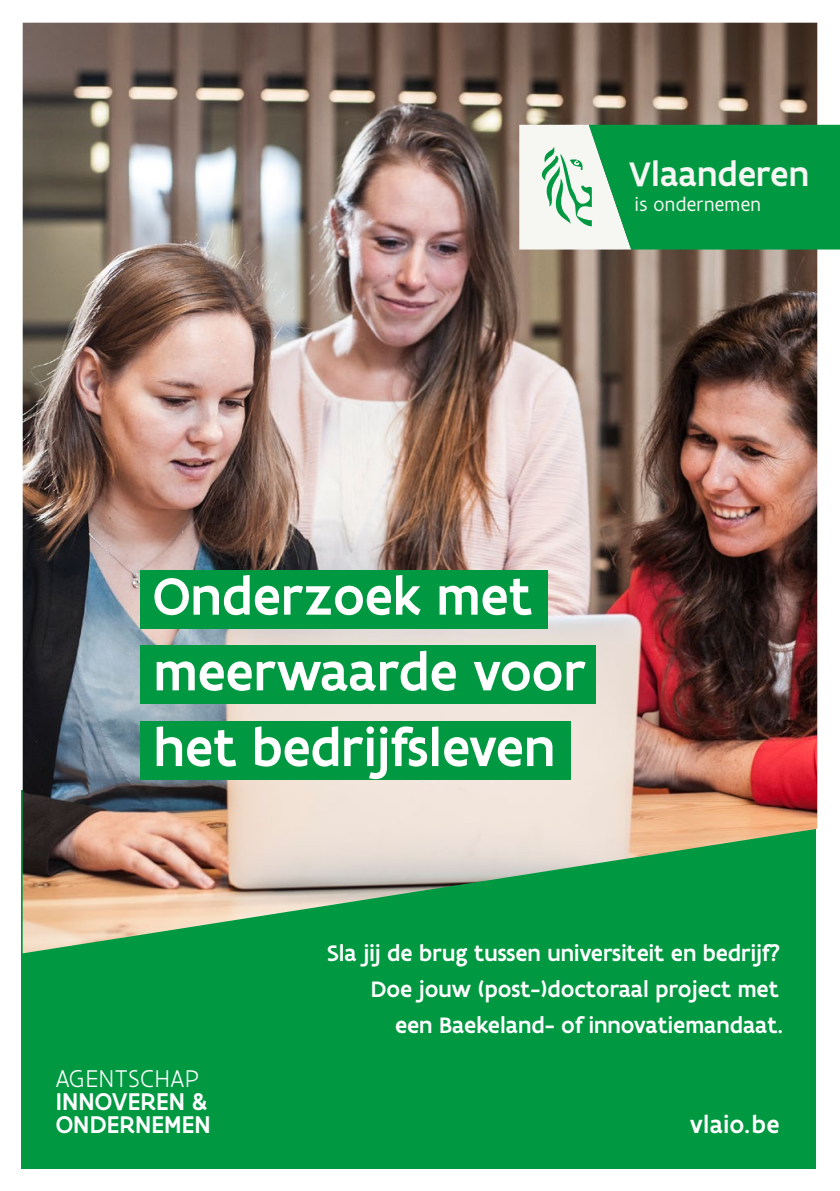
<style>
.page{position:relative;width:840px;height:1191px;background:#fff}
.page>*{position:absolute;margin:0;border:0;box-sizing:border-box;transform-origin:0 0}
.Hoofdtitel{font:500 56px "Flanders Art Sans";color:#fff}
.t1{font:500 36.6px "Flanders Art Sans";color:#f6f6f3}
.t2{font:500 26px "Flanders Art Sans";letter-spacing:.005em;color:#fff}
.t3{font:300 26px "Flanders Art Sans";letter-spacing:.005em;color:#fff}
.Subtitel{font:500 24px/36px "Flanders Art Sans";color:#fff;text-align:right}
.t4{font:20.4px "Flanders Art Sans";color:#f6f6f3}
</style>
<div class="page">
<div style="left:22px;top:789px;width:793px;height:379px;background:#009941"></div>
<img style="left:23px;top:23px;width:793px;height:930px">
<div style="left:141px;top:570px;width:406px;height:58px;background:#009941"></div>
<div style="left:141px;top:645px;width:454px;height:59px;background:#009941"></div>
<div style="left:141px;top:721px;width:429px;height:59px;background:#009941"></div>
<svg style="left:519px;top:125px;width:320px;height:124px"></svg>
<p class="t1" style="left:628px;top:151px;width:182px">Vlaanderen</p>
<p class="t4" style="left:633px;top:191px;width:128px">is ondernemen</p>
<p class="Hoofdtitel" style="left:153px;top:561px;width:381px">Onderzoek met</p>
<p class="Hoofdtitel" style="left:153px;top:637px;width:434px">meerwaarde voor</p>
<p class="Hoofdtitel" style="left:153px;top:712px;width:403px">het bedrijfsleven</p>
<p class="Subtitel" style="left:327px;top:935px;width:456px">Sla jij de brug tussen universiteit en bedrijf?<br>Doe jouw (post-)doctoraal project met<br>een Baekeland- of innovatiemandaat.</p>
<p class="t3" style="left:56px;top:1063px;width:145px">AGENTSCHAP</p>
<p class="t2" style="left:56px;top:1085px;width:153px">INNOVEREN &amp;</p>
<p class="t2" style="left:56px;top:1108px;width:156px">ONDERNEMEN</p>
<p class="t2" style="left:689px;top:1108px;width:91px">vlaio.be</p>
</div>
